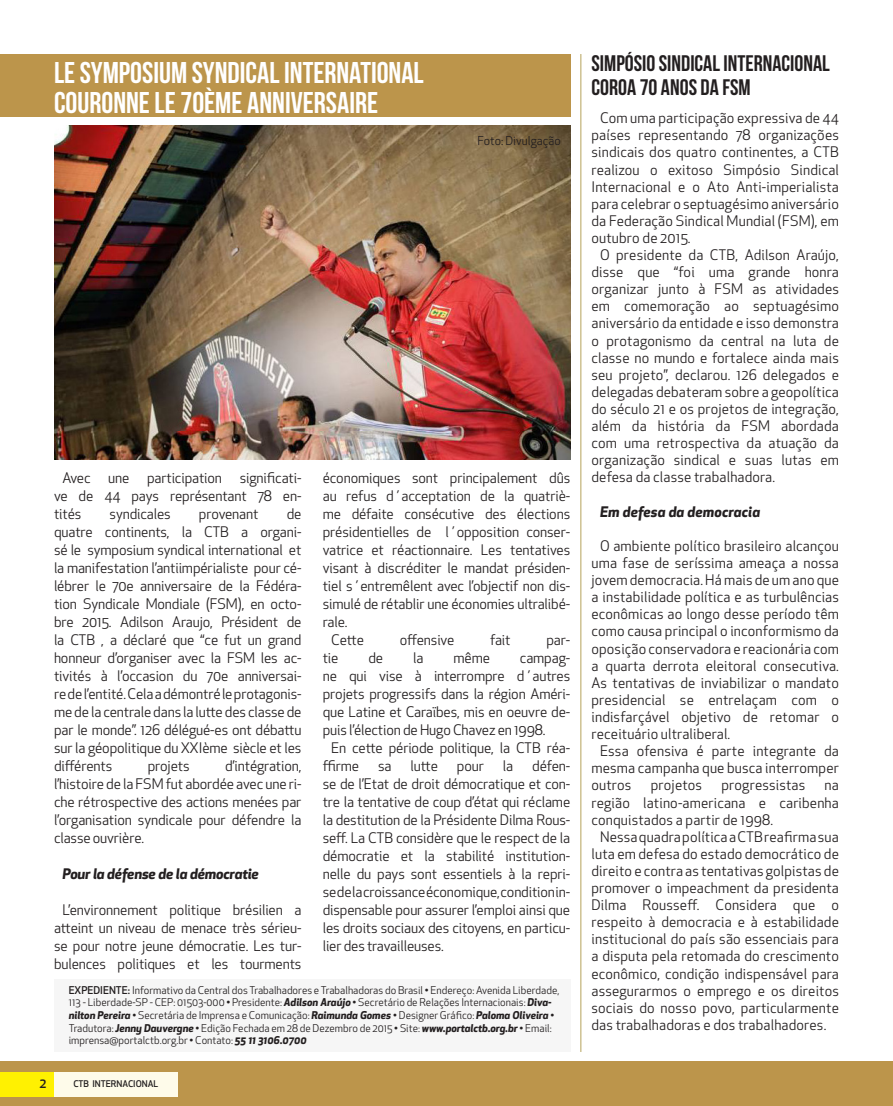
<style>
.page{position:relative;width:893px;height:1106px;background:#fff}
.page>*{position:absolute;margin:0;border:0;box-sizing:border-box;transform-origin:0 0}
.t1{font:30px "Bebas Neue";color:#fff}
.t2{font:22.5px/24px "Bebas Neue";color:#231f20}
.t3{font:14.25px/18px "Apex New";letter-spacing:-.01em;color:#231f20;text-align:justify}
.t4{font:italic 700 14.25px "Apex New";letter-spacing:-.01em;color:#231f20}
.t5{font:14.25px "Apex New";letter-spacing:.01em;color:#231f20}
.t6{font:italic 700 14.25px "Apex New";letter-spacing:.01em;color:#231f20}
.t7{font:500 13.5px "Apex New";color:#231f20}
.t8{font:12px "Apex New";color:#231f20}
.t9{font:10.5px/12.6px "Apex New";color:#231f20}
.t10{font:500 9px "Apex New";color:#231f20}
.s1{font-weight:500}
.s2{font-weight:700;font-style:italic}
</style>
<div class="page">
<div style="left:0;top:54px;width:570px;height:63px;background:#bc954b"></div>
<hr style="left:580px;top:54px;width:1px;height:998px;background:#b5a25b">
<div style="left:0;top:1061px;width:893px;height:45px;background:#bc954b"></div>
<div style="left:54px;top:979px;width:516px;height:73px;background:#f6f6f6"></div>
<div style="left:0;top:1071px;width:54px;height:25px;background:#fff101"></div>
<div style="left:54px;top:1071px;width:124px;height:25px;background:#fefbea"></div>
<img style="left:54px;top:126px;width:516px;height:333px">
<p class="t1" style="left:54px;top:56px;width:371px">LE SYMPOSIUM SYNDICAL INTERNATIONAL</p>
<p class="t1" style="left:54px;top:86px;width:326px">COURONNE LE 70ÈME ANNIVERSAIRE</p>
<p class="t8" style="left:477px;top:133px;width:85px">Foto: Divulgação</p>
<p class="t3" style="left:54px;top:468px;width:249px;text-indent:9px">Avec une participation significati&shy;ve de 44 pays représentant 78 en&shy;tités</p>
<p class="t3" style="left:323px;top:468px;width:249px">économiques sont principalement dûs au refus d´acceptation de la quatriè&shy;me défaite consécutive des élections présidentielles de l´opposition conser&shy;vatrice et réactionnaire. Les tentatives visant à discréditer le mandat présiden&shy;tiel s´entremêlent avec l’objectif non dis&shy;simulé de rétablir une économies ultralibé&shy;rale.</p>
<p class="t3" style="left:331px;top:630px;width:34px">Cette</p>
<p class="t3" style="left:400px;top:630px;width:56px">offensive</p>
<p class="t3" style="left:490px;top:630px;width:22px">fait</p>
<p class="t3" style="left:546px;top:630px;width:25px">par-</p>
<p class="t3" style="left:323px;top:648px;width:17px">tie</p>
<p class="t3" style="left:368px;top:648px;width:16px">de</p>
<p class="t3" style="left:413px;top:648px;width:12px">la</p>
<p class="t3" style="left:453px;top:648px;width:38px">même</p>
<p class="t3" style="left:54px;top:504px;width:249px;text-indent:233px">de quatre continents, la CTB a organi&shy;sé le symposium syndical international et la manifestation l’antiimpérialiste pour cé&shy;lébrer le 70e anniversaire de la Fédéra&shy;tion Syndicale Mondiale (FSM), en octo&shy;bre 2015. Adilson Araujo, Président de la CTB , a déclaré que “ce fut un grand honneur d’organiser avec la FSM les ac&shy;tivités à l’occasion du 70e anniversai&shy;re de l’entité. Cela a démontré le protagonis&shy;me de la centrale dans la lutte des classe de par le monde”. 126 délégué-es ont débattu sur la géopolitique du XXIème siècle et les différents</p>
<p class="t3" style="left:110px;top:504px;width:63px">syndicales</p>
<p class="t3" style="left:199px;top:504px;width:61px">provenant</p>
<p class="t3" style="left:323px;top:648px;width:249px;text-indent:197px">campag&shy;ne qui vise à interrompre d´autres projets progressifs dans la région Améri&shy;que Latine et Caraïbes, mis en oeuvre de&shy;puis l’élection de Hugo Chavez en 1998.</p>
<p class="t3" style="left:323px;top:738px;width:249px;text-indent:9px">En cette période politique, la CTB réa&shy;ffirme</p>
<p class="t3" style="left:323px;top:756px;width:249px;text-indent:209px">défen&shy;se de l’Etat de droit démocratique et con&shy;tre la tentative de coup d’état qui réclame la destitution de la Présidente Dilma Rous&shy;seff. La CTB considère que le respect de la démocratie et la stabilité institution&shy;nelle du pays sont essentiels à la repri&shy;se de la croissance économique, condition in&shy;dispensable pour assurer l’emploi ainsi que les droits sociaux des citoyens, en particu&shy;lier des travailleuses.</p>
<p class="t3" style="left:54px;top:756px;width:249px;text-indent:171px">d’intégration, l’histoire de la FSM fut abordée avec une ri&shy;che rétrospective des actions menées par l’organisation syndicale pour défendre la classe ouvrière.</p>
<p class="t4" style="left:63px;top:863px;width:198px">Pour la défense de la démocratie</p>
<p class="t3" style="left:54px;top:900px;width:249px;text-align:center">L’environnement politique brésilien a atteint un niveau de menace très sérieu&shy;se pour notre jeune démocratie. Les tur&shy;bulences politiques et les tourments</p>
<p class="t9" style="left:69px;top:983px;width:492px"><span class="s1">EXPEDIENTE:</span> Informativo da Central dos Trabalhadores e Trabalhadoras do Brasil • Endereço: Avenida Liberdade, 113 - Liberdade-SP - CEP: 01503-000 • Presidente: <span class="s2">Adilson Araújo</span> • Secretário de Relações Internacionais: <span class="s2">Diva&shy;nilton Pereira</span> • Secretária de Imprensa e Comunicação: <span class="s2">Raimunda Gomes</span> • Designer Gráfico: <span class="s2">Paloma Oliveira</span> • Tradutora: <span class="s2">Jenny Dauvergne</span> • Edição Fechada em 28 de Dezembro de 2015 • Site: <span class="s2">www.portalctb.org.br</span> • Email: imprensa@portalctb.org.br • Contato: <span class="s2">55 11 3106.0700</span></p>
<p class="t3" style="left:378px;top:756px;width:15px">sa</p>
<p class="t3" style="left:411px;top:756px;width:29px">lutte</p>
<p class="t3" style="left:457px;top:756px;width:29px">pour</p>
<p class="t3" style="left:503px;top:756px;width:12px">la</p>
<p class="t3" style="left:148px;top:756px;width:43px">projets</p>
<p class="t7" style="left:40px;top:1074px;width:9px">2</p>
<p class="t10" style="left:73px;top:1078px;width:86px">CTB INTERNACIONAL</p>
<p class="t2" style="left:591px;top:51px;width:240px">SIMPÓSIO SINDICAL INTERNACIONAL<br>COROA 70 ANOS DA FSM</p>
<p class="t3" style="left:591px;top:109px;width:249px;line-height:17.1px;text-indent:9px">Com uma participação expressiva de 44 países representando 78 organizações sindicais dos quatro continentes, a CTB realizou o exitoso Simpósio Sindical Internacional e o Ato Anti-imperialista para celebrar o septuagésimo aniversário da Federação Sindical Mundial (FSM), em outubro de 2015.</p>
<p class="t3" style="left:591px;top:246px;width:249px;line-height:17.1px;text-indent:9px">O presidente da CTB, Adilson Araújo, disse que “foi uma grande honra organizar junto à FSM as atividades em comemoração ao septuagésimo aniversário da entidade e isso demonstra o protagonismo da central na luta de classe no mundo e fortalece ainda mais seu projeto”, declarou. 126 delegados e delegadas debateram sobre a geopolítica do século 21 e os projetos de integração, além da história da FSM abordada com uma retrospectiva da atuação da organização sindical e suas lutas em defesa da classe trabalhadora.</p>
<p class="t6" style="left:600px;top:501px;width:162px">Em defesa da democracia</p>
<p class="t3" style="left:591px;top:537px;width:249px;line-height:17.1px;text-indent:9px">O ambiente político brasileiro alcançou uma fase de seríssima ameaça a nossa jovem democracia. Há mais de um ano que a instabilidade política e as turbulências econômicas ao longo desse período têm como causa principal o inconformismo da oposição conservadora e reacionária com a quarta derrota eleitoral consecutiva.<br>As tentativas de inviabilizar o mandato presidencial se entrelaçam com o indisfarçável objetivo de retomar o receituário ultraliberal.</p>
<p class="t3" style="left:591px;top:742px;width:249px;line-height:17.1px;text-indent:9px">Essa ofensiva é parte integrante da mesma campanha que busca interromper outros</p>
<p class="t5" style="left:651px;top:776px;width:53px">projetos</p>
<p class="t5" style="left:721px;top:776px;width:85px">progressistas</p>
<p class="t3" style="left:591px;top:776px;width:249px;line-height:17.1px;text-indent:233px">na região latino-americana e caribenha conquistados a partir de 1998.</p>
<p class="t3" style="left:591px;top:828px;width:249px;line-height:17.1px;text-indent:9px">Nessa quadra política a CTB reafirma sua luta em defesa do estado democrático de direito e contra as tentativas golpistas de promover o impeachment da presidenta Dilma Rousseff. Considera que o respeito à democracia e à estabilidade institucional do país são essenciais para a disputa pela retomada do crescimento econômico, condição indispensável para assegurarmos o emprego e os direitos sociais do nosso povo, particularmente das trabalhadoras e dos trabalhadores.</p>
</div>
